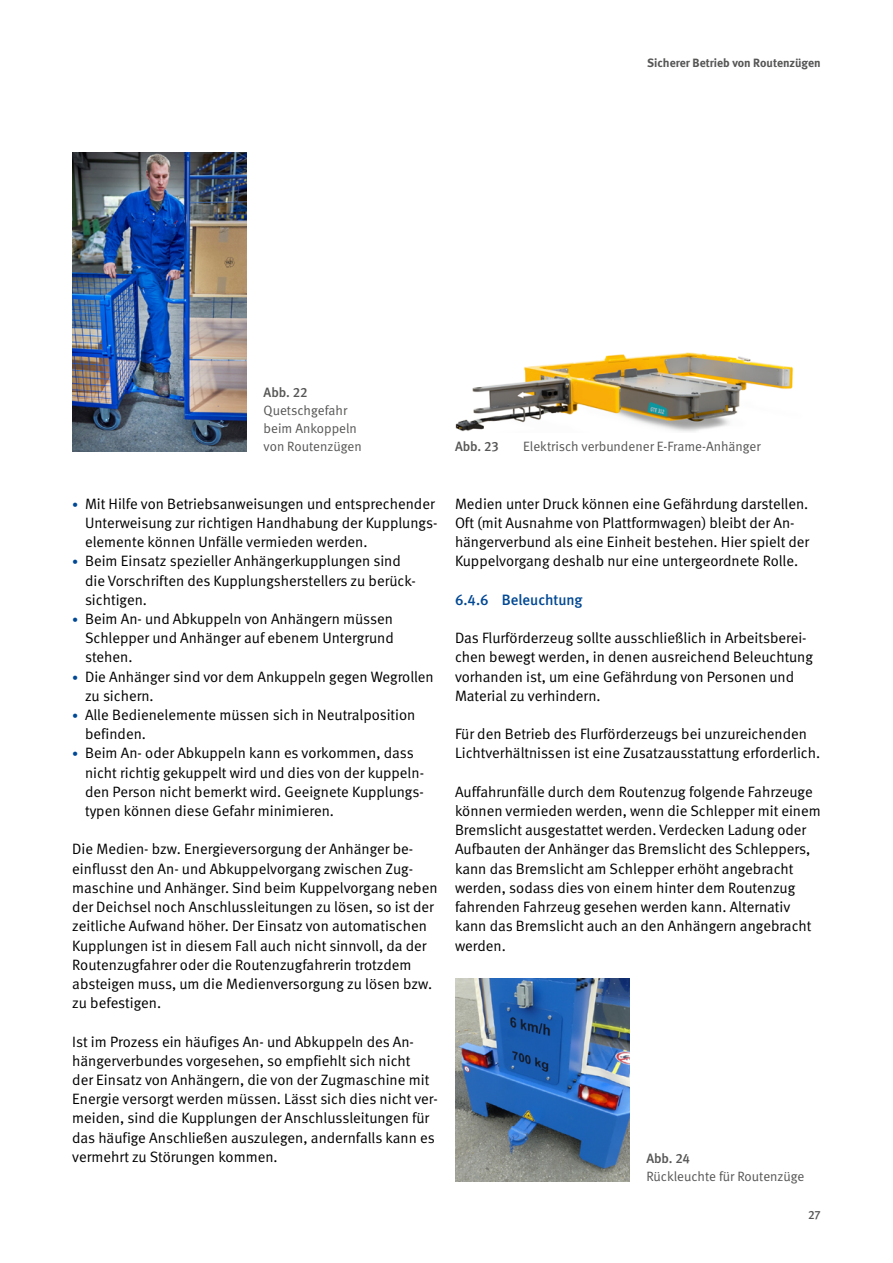
<style>
.page{position:relative;width:893px;height:1263px;background:#fff}
.page>*{position:absolute;margin:0;border:0;box-sizing:border-box;transform-origin:0 0}
.Fließtext_FT_Abstand_vor{font:15px/19.2px "DGUV Meta";color:#000}
.Überschriften_H3{font:500 15px "DGUV Meta";color:#004893}
.t1{font:13.5px/18px "DGUV Meta";color:#565655}
.t2{font:500 13.5px "DGUV Meta";letter-spacing:-.01em;color:#565655}
.t3{font:700 12px "DGUV Meta";color:#565655}
.t4{font:500 12px "DGUV Meta";color:#565655}
.s1{font-size:12px;color:#004893}
</style>
<div class="page">
<img style="left:72px;top:153px;width:175px;height:298px">
<img style="left:455px;top:978px;width:174px;height:203px">
<img style="left:455px;top:352px;width:338px;height:80px">
<p class="t3" style="left:647px;top:56px;width:175px">Sicherer Betrieb von Routenzügen</p>
<p class="t2" style="left:264px;top:385px;width:46px">Abb. 22</p>
<p class="t1" style="left:264px;top:402px;width:100px">Quetschgefahr beim Ankoppeln von Routenzügen</p>
<p class="Fließtext_FT_Abstand_vor" style="left:85px;top:494px;width:354px;text-indent:-13px"><span class="s1">•</span> Mit Hilfe von Betriebsanweisungen und entsprechender<br>Unterweisung zur richtigen Handhabung der Kupplungs&shy;elemente können Unfälle vermieden werden.</p>
<p class="Fließtext_FT_Abstand_vor" style="left:85px;top:552px;width:332px;text-indent:-13px"><span class="s1">•</span> Beim Einsatz spezieller Anhängerkupplungen sind die Vorschriften des Kupplungsherstellers zu berück&shy;sichtigen.</p>
<p class="Fließtext_FT_Abstand_vor" style="left:85px;top:610px;width:310px;text-align:justify;text-indent:-13px"><span class="s1">•</span> Beim An- und Abkuppeln von Anhängern müssen Schlepper und Anhänger auf ebenem Untergrund stehen.</p>
<p class="Fließtext_FT_Abstand_vor" style="left:85px;top:667px;width:350px;text-indent:-13px"><span class="s1">•</span> Die Anhänger sind vor dem Ankuppeln gegen Wegrollen zu sichern.</p>
<p class="Fließtext_FT_Abstand_vor" style="left:85px;top:706px;width:332px;text-indent:-13px"><span class="s1">•</span> Alle Bedienelemente müssen sich in Neutralposition befinden.</p>
<p class="Fließtext_FT_Abstand_vor" style="left:85px;top:744px;width:341px;text-indent:-13px"><span class="s1">•</span> Beim An- oder Abkuppeln kann es vorkommen, dass nicht richtig gekuppelt wird und dies von der kuppeln&shy;den Person nicht bemerkt wird. Geeignete Kupplungs&shy;typen können diese Gefahr minimieren.</p>
<p class="Fließtext_FT_Abstand_vor" style="left:72px;top:840px;width:367px">Die Medien- bzw. Energieversorgung der Anhänger be&shy;einflusst den An- und Abkuppelvorgang zwischen Zug&shy;maschine und Anhänger. Sind beim Kuppelvorgang neben der Deichsel noch Anschlussleitungen zu lösen, so ist der zeitliche Aufwand höher. Der Einsatz von automatischen Kupplungen ist in diesem Fall auch nicht sinnvoll, da der Routenzugfahrer oder die Routenzugfahrerin trotzdem absteigen muss, um die Medienversorgung zu lösen bzw. zu befestigen.</p>
<p class="Fließtext_FT_Abstand_vor" style="left:72px;top:1032px;width:367px">Ist im Prozess ein häufiges An- und Abkuppeln des An&shy;hängerverbundes vorgesehen, so empfiehlt sich nicht<br>der Einsatz von Anhängern, die von der Zugmaschine mit Energie versorgt werden müssen. Lässt sich dies nicht ver&shy;meiden, sind die Kupplungen der Anschlussleitungen für das häufige Anschließen auszulegen, andernfalls kann es vermehrt zu Störungen kommen.</p>
<p class="t2" style="left:455px;top:439px;width:45px">Abb. 23</p>
<p class="t1" style="left:523px;top:438px;width:239px">Elektrisch verbundener E-Frame-Anhänger</p>
<p class="Fließtext_FT_Abstand_vor" style="left:455px;top:494px;width:356px">Medien unter Druck können eine Gefährdung darstellen.<br>Oft (mit Ausnahme von Plattformwagen) bleibt der An&shy;hängerverbund als eine Einheit bestehen. Hier spielt der Kuppelvorgang deshalb nur eine untergeordnete Rolle.</p>
<h3 class="Überschriften_H3" style="left:455px;top:591px;width:129px">6.4.6 Beleuchtung</h3>
<p class="Fließtext_FT_Abstand_vor" style="left:455px;top:629px;width:360px">Das Flurförderzeug sollte ausschließlich in Arbeitsberei&shy;chen bewegt werden, in denen ausreichend Beleuchtung vorhanden ist, um eine Gefährdung von Personen und Material zu verhindern.</p>
<p class="Fließtext_FT_Abstand_vor" style="left:455px;top:725px;width:367px">Für den Betrieb des Flurförderzeugs bei unzureichenden<br>Lichtverhältnissen ist eine Zusatzausstattung erforderlich.</p>
<p class="Fließtext_FT_Abstand_vor" style="left:455px;top:782px;width:367px">Auffahrunfälle durch dem Routenzug folgende Fahrzeuge können vermieden werden, wenn die Schlepper mit einem Bremslicht ausgestattet werden. Verdecken Ladung oder Aufbauten der Anhänger das Bremslicht des Schleppers, kann das Bremslicht am Schlepper erhöht angebracht werden, sodass dies von einem hinter dem Routenzug fahrenden Fahrzeug gesehen werden kann. Alternativ kann das Bremslicht auch an den Anhängern angebracht werden.</p>
<p class="t2" style="left:646px;top:1151px;width:45px">Abb. 24</p>
<p class="t1" style="left:646px;top:1168px;width:160px">Rückleuchte für Routenzüge</p>
<p class="t4" style="left:808px;top:1208px;width:14px">27</p>
</div>
